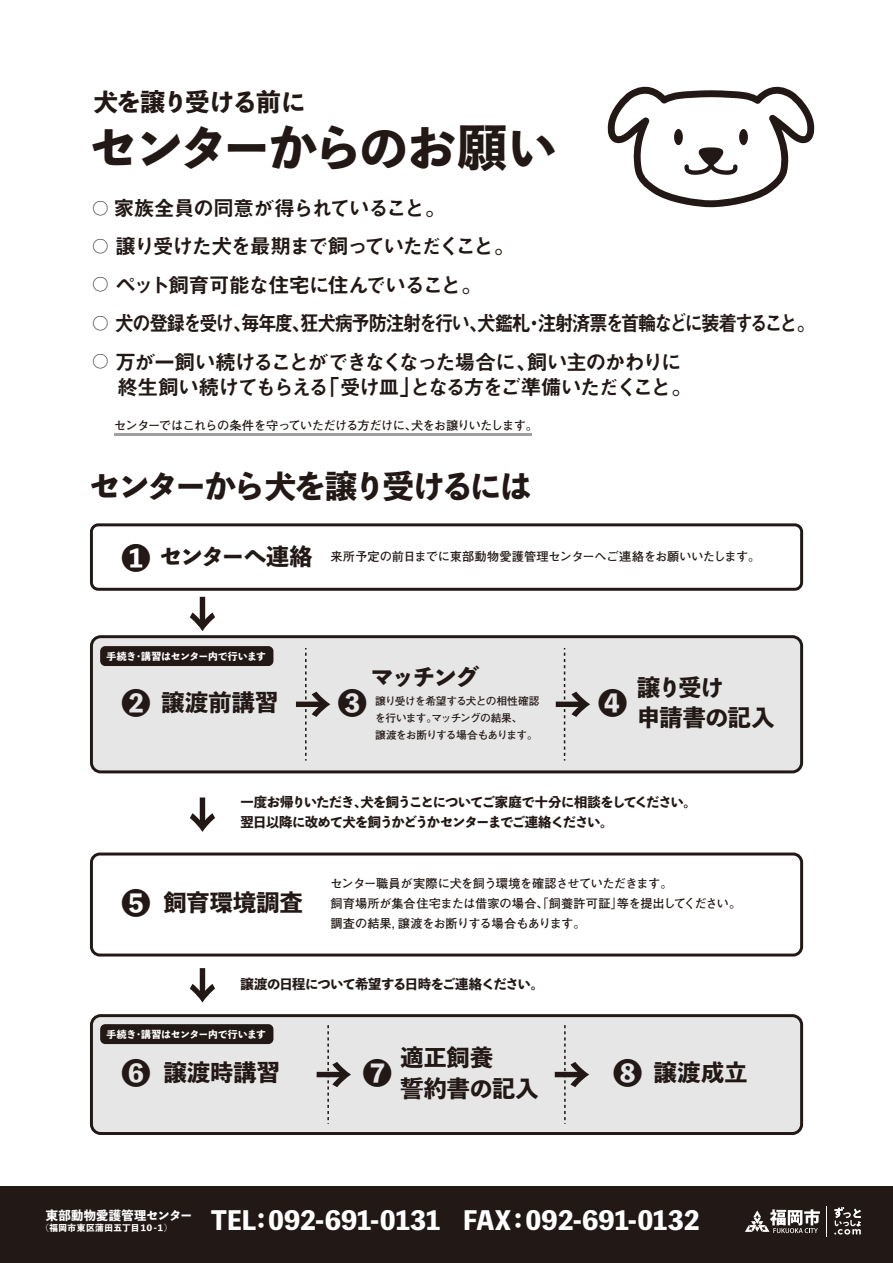
<style>
.page{position:relative;width:893px;height:1263px;background:#fff}
.page>*{position:absolute;margin:0;border:0;box-sizing:border-box;transform-origin:0 0}
.t1{font:49.2px "Toppan Bunkyu Midashi Go Std EB";letter-spacing:-.065em;color:#221815}
.t2{font:31.95px "Toppan Bunkyu Midashi Go Std EB";letter-spacing:-.09em;color:#221815}
.t3{font:29.1px "Toppan Bunkyu Midashi Go Std EB";color:#221815}
.t4{font:25.35px "Toppan Bunkyu Midashi Go Std EB";color:#fff}
.t5{font:24.6px "Toppan Bunkyu Midashi Go Std EB";letter-spacing:-.05em;color:#221815}
.t6{font:24px "Toppan Bunkyu Midashi Go Std EB";letter-spacing:-.12em;color:#221815}
.t7{font:22.95px/30.6px "Toppan Bunkyu Midashi Go Std EB";letter-spacing:.01em;color:#221815}
.t8{font:22.95px/30.6px "Toppan Bunkyu Midashi Go Std EB";letter-spacing:-.025em;color:#221815}
.t9{font:21px/38.4px "Midashi Go Pro MB31";letter-spacing:-.095em;color:#221815}
.t10{font:13.35px/20px "Toppan Bunkyu Midashi Go Std EB";letter-spacing:-.06em;color:#221815}
.t11{font:700 12.3px "Futo Go B101 Pr 6 N";letter-spacing:-.055em;color:#221815}
.t12{font:12.3px "Toppan Bunkyu Midashi Go Std EB";letter-spacing:.015em;color:#fff}
.t13{font:700 12.15px/20px "Futo Go B101 Pr 6 N";letter-spacing:-.02em;color:#221815}
.t14{font:700 10.65px/16.8px "Futo Go B101 Pr 6 N";letter-spacing:-.065em;color:#221815}
.t15{font:9.9px "Toppan Bunkyu Midashi Go Std EB";letter-spacing:-.02em;color:#fff}
.t16{font:8.55px "Toppan Bunkyu Midashi Go Std EB";letter-spacing:.055em;color:#fff}
.s1{font-size:15.3px}
.s2{font-family:"Toppan Bunkyu Midashi Go Std EB";font-weight:400;font-size:22.95px}
</style>
<div class="page">
<div style="left:90px;top:852px;width:713px;height:104px;border:3px solid #221815;border-radius:8px"></div>
<div style="left:90px;top:523px;width:713px;height:68px;border:3px solid #221815;border-radius:7px"></div>
<div style="left:91px;top:637px;width:711px;height:135px;background:#e6e6e6;border-radius:9px"></div>
<div style="left:90px;top:635px;width:713px;height:138px;border:3px solid #221815;border-radius:9px"></div>
<div style="left:91px;top:1016px;width:711px;height:117px;background:#e6e6e6;border-radius:9px"></div>
<div style="left:90px;top:1014px;width:713px;height:121px;border:3px solid #221815;border-radius:9px"></div>
<div style="left:0;top:1186px;width:893px;height:77px;background:#221815"></div>
<svg style="left:190px;top:597px;width:25px;height:34px"></svg>
<svg style="left:190px;top:797px;width:25px;height:35px"></svg>
<svg style="left:190px;top:968px;width:25px;height:34px"></svg>
<svg style="left:296px;top:648px;width:34px;height:113px"></svg>
<svg style="left:317px;top:1025px;width:34px;height:99px"></svg>
<svg style="left:555px;top:1025px;width:34px;height:99px"></svg>
<svg style="left:556px;top:648px;width:34px;height:113px"></svg>
<div style="left:100px;top:646px;width:173px;height:20px;background:#221815;border-radius:5px"></div>
<div style="left:100px;top:1024px;width:173px;height:20px;background:#221815;border-radius:5px"></div>
<hr style="left:827px;top:1206px;width:1px;height:30px;background:#fff">
<svg style="left:834px;top:1207px;width:27px;height:27px"></svg>
<svg style="left:745px;top:1209px;width:75px;height:24px"></svg>
<svg style="left:607px;top:86px;width:208px;height:121px"></svg>
<div style="left:674px;top:129px;width:9px;height:16px;background:#221815;border-radius:50%"></div>
<div style="left:739px;top:129px;width:9px;height:16px;background:#221815;border-radius:50%"></div>
<hr style="left:114px;top:434px;width:418px;height:2px;background:#9fa0a0">
<p class="t5" style="left:94px;top:83px;width:214px">犬を譲り受ける前に</p>
<h1 class="t1" style="left:89px;top:110px;width:469px">センターからのお願い</h1>
<p class="t9" style="left:93px;top:186px;width:724px"><span class="s1">◯</span> 家族全員の同意が得られていること。<br><span class="s1">◯</span> 譲り受けた犬を最期まで飼っていただくこと。<br><span class="s1">◯</span> ペット飼育可能な住宅に住んでいること。<br><span class="s1">◯</span> 犬の登録を受け、毎年度、狂犬病予防注射を行い、犬鑑札・注射済票を首輪などに装着すること。<span class="s1">◯</span> 万が一飼い続けることができなくなった場合に、飼い主のかわりに</p>
<p class="t9" style="left:117px;top:365px;width:577px">終生飼い続けてもらえる「受け皿」となる方をご準備いただくこと。</p>
<p class="t11" style="left:114px;top:415px;width:425px">センターではこれらの条件を守っていただける方だけに、犬をお譲りいたします。</p>
<h2 class="t2" style="left:89px;top:461px;width:444px">センターから犬を譲り受けるには</h2>
<h3 class="t3" style="left:121px;top:535px;width:31px">❶</h3>
<p class="t13" style="left:159px;top:546px;width:603px"><span class="s2">センターへ連絡</span> 来所予定の前日までに東部動物愛護管理センターへご連絡をお願いいたします。</p>
<p class="t15" style="left:107px;top:648px;width:161px">手続き・講習はセンター内で行います</p>
<p class="t6" style="left:370px;top:658px;width:111px">マッチング</p>
<p class="t8" style="left:637px;top:670px;width:139px">譲り受け<br>申請書の記入</p>
<h3 class="t3" style="left:121px;top:680px;width:31px">❷</h3>
<h3 class="t3" style="left:338px;top:680px;width:31px">❸</h3>
<h3 class="t3" style="left:598px;top:680px;width:31px">❹</h3>
<p class="t7" style="left:162px;top:686px;width:118px">譲渡前講習</p>
<p class="t14" style="left:375px;top:693px;width:166px">譲り受けを希望する犬との相性確認を行います。マッチングの結果、<br>譲渡をお断りする場合もあります。</p>
<p class="t10" style="left:241px;top:791px;width:458px">一度お帰りいただき、犬を飼うことについてご家庭で十分に相談をしてください。翌日以降に改めて犬を飼うかどうかセンターまでご連絡ください。</p>
<h3 class="t3" style="left:121px;top:880px;width:31px">❺</h3>
<p class="t7" style="left:164px;top:886px;width:141px">飼育環境調査</p>
<p class="t13" style="left:330px;top:873px;width:412px">センター職員が実際に犬を飼う環境を確認させていただきます。<br>飼育場所が集合住宅または借家の場合、「飼養許可証」等を提出してください。調査の結果，譲渡をお断りする場合もあります。</p>
<p class="t10" style="left:241px;top:973px;width:305px">譲渡の日程について希望する日時をご連絡ください。</p>
<p class="t15" style="left:107px;top:1026px;width:161px">手続き・講習はセンター内で行います</p>
<p class="t7" style="left:400px;top:1041px;width:140px">適正飼養<br>誓約書の記入</p>
<h3 class="t3" style="left:121px;top:1050px;width:31px">❻</h3>
<h3 class="t3" style="left:363px;top:1050px;width:31px">❼</h3>
<h3 class="t3" style="left:613px;top:1050px;width:31px">❽</h3>
<p class="t7" style="left:164px;top:1056px;width:118px">譲渡時講習</p>
<p class="t7" style="left:654px;top:1056px;width:95px">譲渡成立</p>
<p class="t12" style="left:46px;top:1205px;width:148px">東部動物愛護管理センター</p>
<p class="t16" style="left:40px;top:1221px;width:134px">（福岡市東区蒲田五丁目１０-１）</p>
<p class="t4" style="left:211px;top:1201px;width:490px">TEL：092-691-0131 FAX：092-691-0132</p>
</div>
